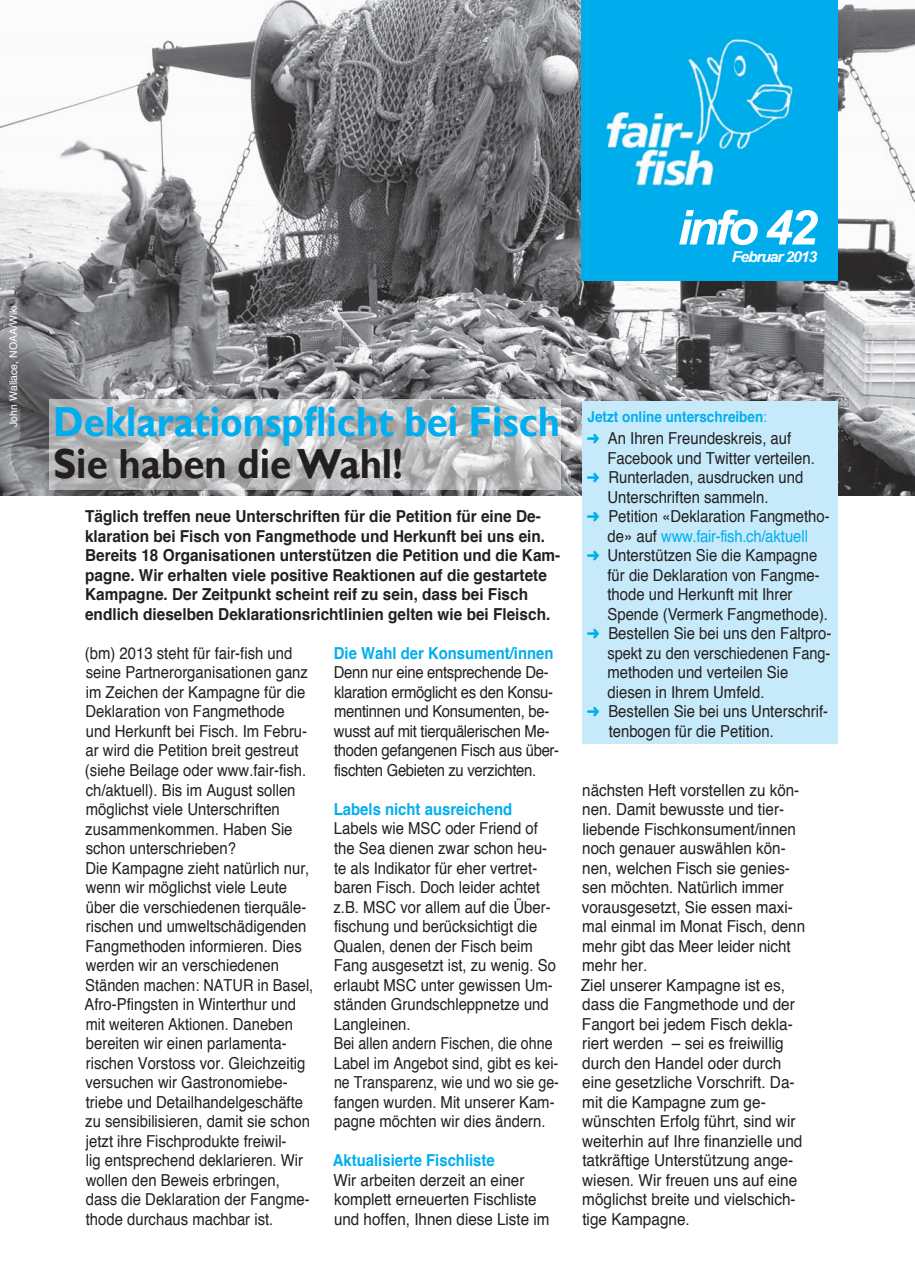
<style>
.page{position:relative;width:915px;height:1276px;background:#fff}
.page>*{position:absolute;margin:0;border:0;box-sizing:border-box;transform-origin:0 0}
.t1{font:italic 700 48px "Arial";letter-spacing:-.075em;color:#fff;scale:1.05 1}
.t2{font:700 42px "Gill Sans";color:#00aeef;scale:.91 1}
.t3{font:700 42px "Gill Sans";color:#231f20;scale:.91 1}
.t4{font:16.5px/19.5px "Helvetica";color:#231f20;scale:.9 1}
.t5{font:16.5px/19.5px "Helvetica";color:#231f20;scale:.92 1}
.t6{font:700 16.5px/19.5px "Helvetica";color:#231f20;scale:.93 1}
.t7{font:16.5px/19.5px "Helvetica";letter-spacing:-.02em;color:#231f20;scale:.9 1}
.t8{font:700 16.5px "Helvetica";color:#00aeef;scale:.9 1}
.t9{font:16.5px "Helvetica";letter-spacing:-.01em;color:#00aeef;scale:.9 1}
.t10{font:16.5px "Helvetica";color:#231f20;scale:.88 1}
.t11{font:700 15px "Helvetica";color:#00aeef;scale:.9 1}
.t12{font:italic 700 15px "Arial";letter-spacing:-.075em;color:#fff;scale:1.05 1}
.t13{font:10.5px "Helvetica";color:#fff}
.s1{font-weight:400}
.s2{font-family:"MS P Mincho";font-size:15px;color:#00aeef}
.s3{color:#231f20}
</style>
<div class="page">
<img style="left:0;top:0;width:914px;height:496px">
<img style="left:581px;top:0;width:256px;height:281px">
<svg style="left:49px;top:400px;width:511px;height:90px;background:#bfbfc0"></svg>
<div style="left:581px;top:401px;width:256px;height:343px;background:#c6eafa"></div>
<p class="t13" style="left:5px;top:427px;width:123px;rotate:-90deg">John Wallace, NOAA/Wiki</p>
<h1 class="t1" style="left:677px;top:196px;width:135px">info 42</h1>
<p class="t12" style="left:731px;top:247px;width:83px">Februar 2013</p>
<h2 class="t2" style="left:53px;top:396px;width:558px">Deklarationspflicht bei Fisch</h2>
<h2 class="t3" style="left:53px;top:438px;width:385px">Sie haben die Wahl!</h2>
<p class="t6" style="left:85px;top:507px;width:512px">Täglich treffen neue Unterschriften für die Petition für eine De&shy;klaration bei Fisch von Fangmethode und Herkunft bei uns ein.<br>Bereits 18 Organisationen unterstützen die Petition und die Kam&shy;pagne. Wir erhalten viele positive Reaktionen auf die gestartete Kampagne. Der Zeitpunkt scheint reif zu sein, dass bei Fisch endlich dieselben Deklarationsrichtlinien gelten wie bei Fleisch.</p>
<p class="t4" style="left:84px;top:644px;width:255px">(bm) 2013 steht für fair-fish und seine Partnerorganisationen ganz im Zeichen der Kampagne für die<br>Deklaration von Fangmethode<br>und Herkunft bei Fisch. Im Febru&shy;ar wird die Petition breit gestreut (siehe Beilage oder www.fair-fish. ch/aktuell). Bis im August sollen möglichst viele Unterschriften zusammenkommen. Haben Sie schon unterschrieben?<br>Die Kampagne zieht natürlich nur, wenn wir möglichst viele Leute über die verschiedenen tierquäle&shy;rischen und umweltschädigenden<br>Fangmethoden informieren. Dies werden wir an verschiedenen<br>Ständen machen: NATUR in Basel,<br>Afro-Pfingsten in Winterthur und mit weiteren Aktionen. Daneben bereiten wir einen parlamenta&shy;rischen Vorstoss vor. Gleichzeitig versuchen wir Gastronomiebe&shy;triebe und Detailhandelgeschäfte zu sensibilisieren, damit sie schon jetzt ihre Fischprodukte freiwil-<br>lig entsprechend deklarieren. Wir wollen den Beweis erbringen, dass die Deklaration der Fangme&shy;thode durchaus machbar ist.</p>
<p class="t8" style="left:334px;top:640px;width:245px">Die Wahl der Konsument/innen</p>
<p class="t7" style="left:334px;top:663px;width:252px">Denn nur eine entsprechende De&shy;klaration ermöglicht es den Konsu&shy;mentinnen und Konsumenten, be&shy;wusst auf mit tierquälerischen Me&shy;thoden gefangenen Fisch aus über&shy;fischten Gebieten zu verzichten.</p>
<p class="t8" style="left:334px;top:796px;width:200px">Labels nicht ausreichend</p>
<p class="t4" style="left:333px;top:819px;width:252px">Labels wie MSC oder Friend of the Sea dienen zwar schon heu&shy;te als Indikator für eher vertret&shy;baren Fisch. Doch leider achtet z.B. MSC vor allem auf die Über&shy;fischung und berücksichtigt die<br>Qualen, denen der Fisch beim<br>Fang ausgesetzt ist, zu wenig. So erlaubt MSC unter gewissen Um&shy;ständen Grundschleppnetze und<br>Langleinen.<br>Bei allen andern Fischen, die ohne<br>Label im Angebot sind, gibt es kei&shy;ne Transparenz, wie und wo sie ge&shy;fangen wurden. Mit unserer Kam&shy;pagne möchten wir dies ändern.</p>
<p class="t8" style="left:333px;top:1147px;width:181px">Aktualisierte Fischliste</p>
<p class="t5" style="left:333px;top:1170px;width:236px">Wir arbeiten derzeit an einer komplett erneuerten Fischliste und hoffen, Ihnen diese Liste im</p>
<p class="t11" style="left:587px;top:404px;width:201px">Jetzt online unterschreiben<span class="s1">:</span></p>
<p class="t4" style="left:586px;top:429px;width:229px"><span class="s2">➜</span> An Ihren Freundeskreis, auf</p>
<p class="t4" style="left:607px;top:449px;width:232px">Facebook und Twitter verteilen.</p>
<p class="t4" style="left:586px;top:468px;width:243px"><span class="s2">➜</span> Runterladen, ausdrucken und</p>
<p class="t4" style="left:607px;top:488px;width:180px">Unterschriften sammeln.</p>
<p class="t4" style="left:586px;top:507px;width:272px"><span class="s2">➜</span> Petition «Deklaration Fangmetho-</p>
<p class="t9" style="left:607px;top:523px;width:224px"><span class="s3">de» auf</span> www.fair-fish.ch/aktuell</p>
<p class="t4" style="left:586px;top:546px;width:258px"><span class="s2">➜</span> Unterstützen Sie die Kampagne</p>
<p class="t4" style="left:607px;top:566px;width:237px">für die Deklaration von Fangme-</p>
<p class="t4" style="left:607px;top:585px;width:207px">thode und Herkunft mit Ihrer</p>
<p class="t4" style="left:607px;top:605px;width:246px">Spende (Vermerk Fangmethode).</p>
<p class="t4" style="left:586px;top:624px;width:274px"><span class="s2">➜</span> Bestellen Sie bei uns den Faltpro-</p>
<p class="t10" style="left:607px;top:640px;width:255px">spekt zu den verschiedenen Fang-</p>
<p class="t4" style="left:607px;top:663px;width:202px">methoden und verteilen Sie</p>
<p class="t4" style="left:607px;top:683px;width:176px">diesen in Ihrem Umfeld.</p>
<p class="t4" style="left:586px;top:702px;width:270px"><span class="s2">➜</span> Bestellen Sie bei uns Unterschrif-</p>
<p class="t4" style="left:608px;top:722px;width:185px">tenbogen für die Petition.</p>
<p class="t5" style="left:580px;top:780px;width:245px">nächsten Heft vorstellen zu kön&shy;nen. Damit bewusste und tier&shy;liebende Fischkonsument/innen noch genauer auswählen kön&shy;nen, welchen Fisch sie genies&shy;sen möchten. Natürlich immer vorausgesetzt, Sie essen maxi&shy;mal einmal im Monat Fisch, denn mehr gibt das Meer leider nicht mehr her.<br>Ziel unserer Kampagne ist es, dass die Fangmethode und der<br>Fangort bei jedem Fisch dekla&shy;riert werden – sei es freiwillig durch den Handel oder durch eine gesetzliche Vorschrift. Da&shy;mit die Kampagne zum ge&shy;wünschten Erfolg führt, sind wir weiterhin auf Ihre finanzielle und tatkräftige Unterstützung ange&shy;wiesen. Wir freuen uns auf eine möglichst breite und vielschich&shy;tige Kampagne.</p>
</div>
